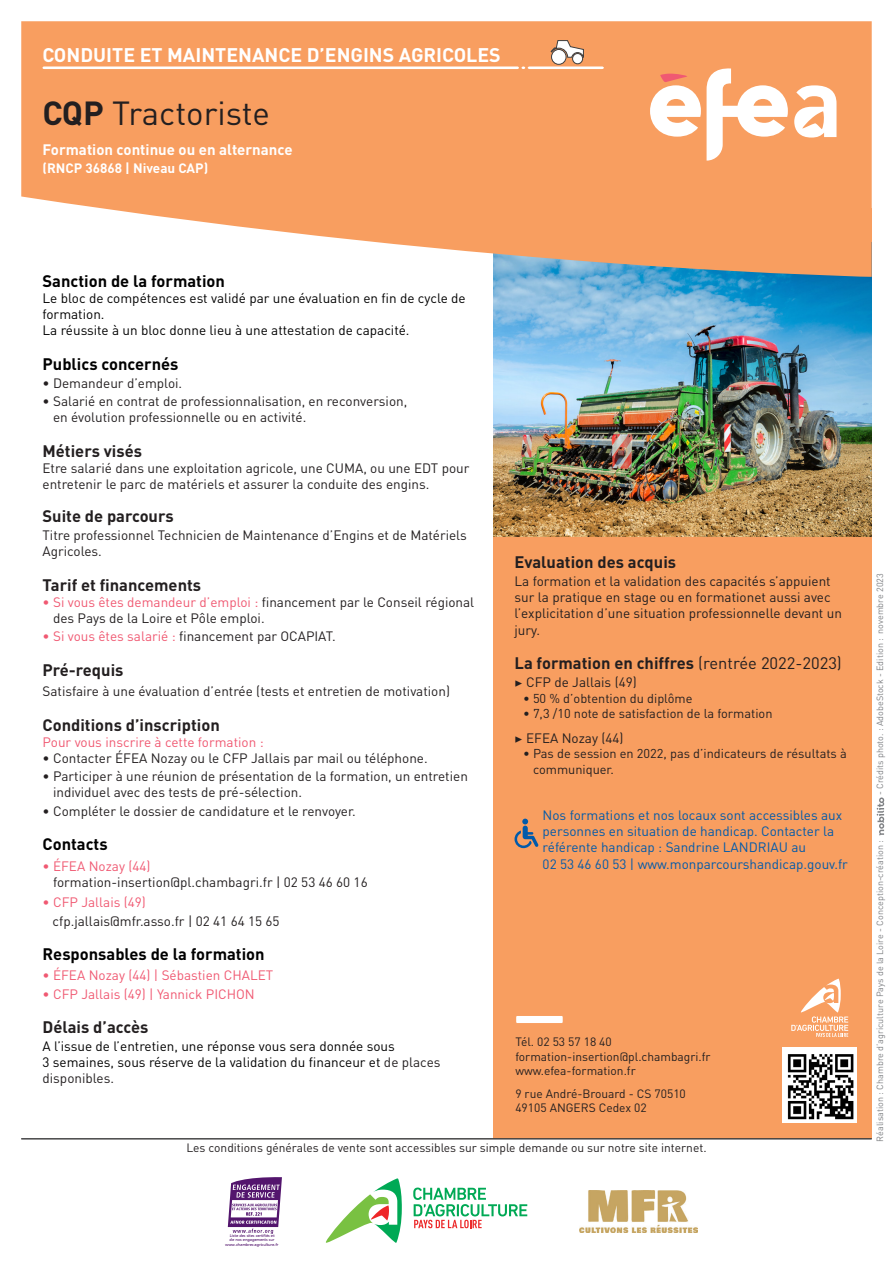
<style>
.page{position:relative;width:893px;height:1263px;background:#fff}
.page>*{position:absolute;margin:0;border:0;box-sizing:border-box;transform-origin:0 0}
.t1{font:33px "DIN Pro";letter-spacing:-.005em;color:#231f20}
.t2{font:700 19.5px "DIN Pro";color:#fff}
.t3{font:700 16.5px "DIN Pro";color:#231f20}
.titre_verso{font:700 16.5px "DIN Pro";color:#000}
.t4{font:700 15px "DIN Pro";color:#fff}
.t5{font:13.5px/16.2px "DIN Pro";color:#231f20}
.titre_verso-2{font:13.5px/16.2px "DIN Pro";color:#000}
.t6{font:13.5px/16.2px "DIN Pro";color:#015aaa}
.t7{font:13.5px "DIN Pro";color:#f05972}
.t8{font:700 13.5px "DIN Pro";color:#fff}
.t9{font:12.75px/16.2px "DIN Pro";color:#231f20}
.t10{font:12px/14.4px "DIN Pro";color:#231f20}
.t11{font:9px "DIN Pro";color:#808285}
.t12{font:4.2px/4.1px "Frutiger";color:#53156d;text-align:center}
.s1{font-weight:700}
.s2{color:#f05972}
.s3{color:#231f20}
.s4{font-weight:400}
.s5{font-family:"Minion Pro"}
</style>
<div class="page">
<div style="left:493px;top:537px;width:379px;height:601px;background:#f89e60"></div>
<img style="left:493px;top:277px;width:379px;height:260px">
<hr style="left:21px;top:1138px;width:851px;height:1px;background:#3e3e3f">
<div style="left:516px;top:1017px;width:46px;height:6px;background:#fff"></div>
<svg style="left:791px;top:979px;width:57px;height:58px;background:#f9b384"></svg>
<svg style="left:21px;top:21px;width:851px;height:256px;background:#f5a975"></svg>
<svg style="left:794px;top:85px;width:42px;height:53px"></svg>
<svg style="left:707px;top:68px;width:81px;height:93px"></svg>
<svg style="left:650px;top:73px;width:51px;height:64px"></svg>
<svg style="left:514px;top:819px;width:25px;height:29px"></svg>
<div style="left:516px;top:1016px;width:46px;height:6px;background:#fff"></div>
<img style="left:783px;top:1048px;width:74px;height:75px">
<hr style="left:43px;top:66px;width:476px;height:3px;background:#fff">
<svg style="left:521px;top:40px;width:83px;height:29px"></svg>
<svg style="left:326px;top:1178px;width:76px;height:65px"></svg>
<svg style="left:413px;top:1187px;width:114px;height:41px"></svg>
<svg style="left:227px;top:1177px;width:55px;height:57px"></svg>
<img style="left:579px;top:1191px;width:118px;height:41px">
<svg style="left:877px;top:797px;width:7px;height:38px"></svg>
<p class="t2" style="left:43px;top:41px;width:460px">CONDUITE ET MAINTENANCE D’ENGINS AGRICOLES</p>
<p class="t1" style="left:43px;top:90px;width:229px"><span class="s1">CQP</span> Tractoriste</p>
<p class="t4" style="left:43px;top:140px;width:252px">Formation continue ou en alternance</p>
<p class="t8" style="left:43px;top:159px;width:167px">(RNCP 36868 | Niveau CAP)</p>
<p class="titre_verso" style="left:43px;top:269px;width:184px">Sanction de la formation</p>
<p class="titre_verso-2" style="left:43px;top:289px;width:425px">Le bloc de compétences est validé par une évaluation en fin de cycle de formation.</p>
<p class="titre_verso-2" style="left:43px;top:322px;width:368px">La réussite à un bloc donne lieu à une attestation de capacité.</p>
<p class="titre_verso" style="left:43px;top:352px;width:137px">Publics concernés</p>
<p class="t5" style="left:43px;top:374px;width:141px">• Demandeur d’emploi.</p>
<p class="t5" style="left:53px;top:393px;width:356px;text-indent:-11px">• Salarié en contrat de professionnalisation, en reconversion, en évolution professionnelle ou en activité.</p>
<p class="t3" style="left:43px;top:440px;width:101px">Métiers visés</p>
<p class="t5" style="left:43px;top:459px;width:428px">Etre salarié dans une exploitation agricole, une CUMA, ou une EDT pour entretenir le parc de matériels et assurer la conduite des engins.</p>
<p class="t3" style="left:43px;top:504px;width:133px">Suite de parcours</p>
<p class="t5" style="left:43px;top:526px;width:426px">Titre professionnel Technicien de Maintenance d’Engins et de Matériels<br>Agricoles.</p>
<p class="t3" style="left:43px;top:573px;width:160px">Tarif et financements</p>
<p class="t5" style="left:53px;top:593px;width:423px;text-indent:-11px"><span class="s2">• Si vous êtes demandeur d’emploi :</span> financement par le Conseil régional des Pays de la Loire et Pôle emploi.</p>
<p class="t5" style="left:43px;top:628px;width:295px"><span class="s2">• Si vous êtes salarié :</span> financement par OCAPIAT.</p>
<p class="t3" style="left:43px;top:658px;width:82px">Pré-requis</p>
<p class="t5" style="left:43px;top:683px;width:409px">Satisfaire à une évaluation d’entrée (tests et entretien de motivation)</p>
<p class="t3" style="left:43px;top:713px;width:179px">Conditions d’inscription</p>
<p class="t7" style="left:43px;top:733px;width:223px">Pour vous inscrire à cette formation :</p>
<p class="t5" style="left:43px;top:749px;width:387px">• Contacter ÉFEA Nozay ou le CFP Jallais par mail ou téléphone.</p>
<p class="t5" style="left:53px;top:768px;width:416px;text-indent:-11px">• Participer à une réunion de présentation de la formation, un entretien individuel avec des tests de pré-sélection.</p>
<p class="t5" style="left:43px;top:802px;width:315px">• Compléter le dossier de candidature et le renvoyer.</p>
<p class="titre_verso" style="left:43px;top:833px;width:67px">Contacts</p>
<p class="t5" style="left:53px;top:857px;width:316px;text-indent:-11px"><span class="s2">• ÉFEA Nozay (44) </span>formation-insertion@pl.chambagri.fr | 02 53 46 60 16</p>
<p class="t7" style="left:43px;top:893px;width:105px">• CFP Jallais (49)</p>
<p class="t5" style="left:53px;top:912px;width:229px">cfp.jallais@mfr.asso.fr | 02 41 64 15 65</p>
<p class="titre_verso" style="left:43px;top:943px;width:224px">Responsables de la formation</p>
<p class="t7" style="left:43px;top:966px;width:232px">• ÉFEA Nozay (44) | Sébastien CHALET</p>
<p class="t7" style="left:43px;top:985px;width:214px">• CFP Jallais (49) | Yannick PICHON</p>
<p class="t3" style="left:43px;top:1016px;width:107px">Délais d’accès</p>
<p class="titre_verso-2" style="left:43px;top:1037px;width:400px">A l’issue de l’entretien, une réponse vous sera donnée sous<br>3 semaines, sous réserve de la validation du financeur et <span class="s3">de places disponibles.</span></p>
<p class="t10" style="left:515px;top:1034px;width:98px">Tél. 02 53 57 18 40</p>
<p class="t3" style="left:514px;top:550px;width:163px">Evaluation des acquis</p>
<p class="t5" style="left:514px;top:572px;width:329px">La formation et la validation des capacités s’appuient sur la pratique en stage ou en formationet aussi avec l’explicitation d’une situation professionnelle devant un jury.</p>
<p class="t3" style="left:514px;top:652px;width:329px">La formation en chiffres <span class="s4">(rentrée 2022-2023)</span></p>
<p class="t5" style="left:514px;top:674px;width:124px"><span class="s5">▶</span> CFP de Jallais (49)</p>
<p class="t9" style="left:523px;top:689px;width:171px">• 50 % d’obtention du diplôme</p>
<p class="t9" style="left:523px;top:705px;width:251px">• 7,3 /10 note de satisfaction de la formation</p>
<p class="t5" style="left:514px;top:729px;width:111px"><span class="s5">▶</span> EFEA Nozay (44)</p>
<p class="t9" style="left:533px;top:745px;width:315px;text-indent:-10px">• Pas de session en 2022, pas d’indicateurs de résultats à communiquer.</p>
<p class="t6" style="left:543px;top:806px;width:301px">Nos formations et nos locaux sont accessibles aux personnes en situation de handicap. Contacter la référente handicap : Sandrine LANDRIAU au</p>
<p class="t6" style="left:543px;top:855px;width:307px">02 53 46 60 53 | www.monparcourshandicap.gouv.fr</p>
<p class="t10" style="left:515px;top:1048px;width:197px">formation-insertion@pl.chambagri.fr www.efea-formation.fr</p>
<p class="t10" style="left:515px;top:1086px;width:172px">9 rue André-Brouard - CS 70510</p>
<p class="t10" style="left:515px;top:1100px;width:133px">49105 ANGERS Cedex 02</p>
<p class="t10" style="left:186px;top:1140px;width:522px">Les conditions générales de vente sont accessibles sur simple demande ou sur notre site internet.</p>
<p class="t11" style="left:874px;top:795px;width:223px;rotate:-90deg">- Crédits photo. : AdobeStock - Edition : novembre 2023</p>
<p class="t11" style="left:874px;top:1141px;width:303px;rotate:-90deg">Réalisation : Chambre d’agriculture Pays de la Loire - Conception-création :</p>
<p class="t12" style="left:225px;top:1234px;width:55px">Liste des sites certifiés et<br>de nos engagements sur www.chambres-agriculture.fr</p>
</div>
